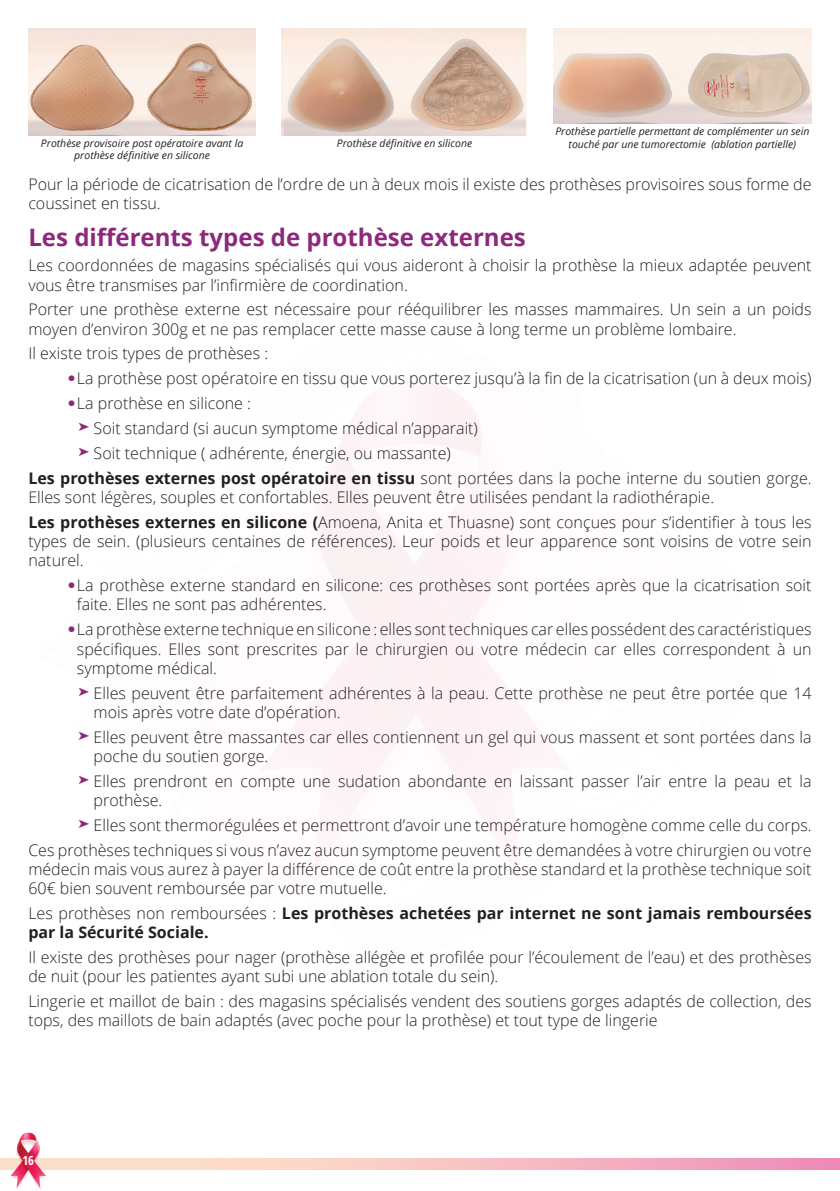
<style>
.page{position:relative;width:840px;height:1191px;background:#fff}
.page>*{position:absolute;margin:0;border:0;box-sizing:border-box;transform-origin:0 0}
.entrée_de_paragraphe{font:700 24px "Open Sans";color:#8d297c}
.Texte_courant{font:300 16px/19.2px "Open Sans";color:#231f20}
.Texte_courant-2{font:700 16px/19.2px "Open Sans";color:#231f20}
.t1{font:700 condensed 12.4px "Open Sans";color:#fff}
.Typo_italique_centré{font:italic 10.4px "Open Sans";color:#231f20}
.s1{font-weight:700}
.s2{font-weight:300}
</style>
<div class="page">
<svg style="left:0;top:1158px;width:839px;height:11px;background:#f7c0c2"></svg>
<img style="left:10px;top:1132px;width:36px;height:56px">
<img style="left:553px;top:28px;width:258px;height:95px">
<img style="left:28px;top:28px;width:228px;height:108px">
<img style="left:281px;top:28px;width:246px;height:108px">
<p class="Typo_italique_centré" style="left:555px;top:124px;width:255px">Prothèse partielle permettant de complémenter un sein</p>
<p class="Typo_italique_centré" style="left:336px;top:136px;width:137px">Prothèse définitive en silicone</p>
<p class="Typo_italique_centré" style="left:41px;top:136px;width:204px">Prothèse provisoire post opératoire avant la</p>
<p class="Typo_italique_centré" style="left:568px;top:137px;width:229px">touché par une tumorectomie (ablation partielle)</p>
<p class="Typo_italique_centré" style="left:74px;top:148px;width:137px">prothèse définitive en silicone</p>
<p class="Texte_courant" style="left:28px;top:174px;width:784px">Pour la période de cicatrisation de l’ordre de un à deux mois il existe des prothèses provisoires sous forme de coussinet en tissu.</p>
<p class="entrée_de_paragraphe" style="left:28px;top:221px;width:498px">Les différents types de prothèse externes</p>
<p class="Texte_courant" style="left:28px;top:255px;width:784px">Les coordonnées de magasins spécialisés qui vous aideront à choisir la prothèse la mieux adaptée peuvent vous être transmises par l’infirmière de coordination.</p>
<p class="Texte_courant" style="left:28px;top:299px;width:784px">Porter une prothèse externe est nécessaire pour rééquilibrer les masses mammaires. Un sein a un poids moyen d’environ 300g et ne pas remplacer cette masse cause à long terme un problème lombaire.</p>
<p class="Texte_courant" style="left:28px;top:344px;width:241px">Il existe trois types de prothèses :</p>
<p class="Texte_courant" style="left:68px;top:368px;width:744px"><sup>●</sup> La prothèse post opératoire en tissu que vous porterez jusqu’à la fin de la cicatrisation (un à deux mois)</p>
<p class="Texte_courant" style="left:68px;top:393px;width:184px"><sup>●</sup> La prothèse en silicone :</p>
<p class="Texte_courant" style="left:78px;top:418px;width:401px"><sup>➤</sup> Soit standard (si aucun symptome médical n’apparait)</p>
<p class="Texte_courant" style="left:78px;top:443px;width:373px"><sup>➤</sup> Soit technique ( adhérente, énergie, ou massante)</p>
<p class="Texte_courant" style="left:28px;top:468px;width:784px"><span class="s1">Les prothèses externes post opératoire en tissu</span> sont portées dans la poche interne du soutien gorge.<br>Elles sont légères, souples et confortables. Elles peuvent être utilisées pendant la radiothérapie.</p>
<p class="Texte_courant" style="left:28px;top:512px;width:784px;text-align:justify"><span class="s1">Les prothèses externes en silicone (</span>Amoena, Anita et Thuasne) sont conçues pour s’identifier à tous les types de sein. (plusieurs centaines de références). Leur poids et leur apparence sont voisins de votre sein naturel.</p>
<p class="Texte_courant" style="left:77px;top:575px;width:735px;text-indent:-9px"><sup>●</sup> La prothèse externe standard en silicone: ces prothèses sont portées après que la cicatrisation soit faite. Elles ne sont pas adhérentes.</p>
<p class="Texte_courant" style="left:77px;top:619px;width:735px;text-align:justify;text-indent:-9px"><sup>●</sup> La prothèse externe technique en silicone : elles sont techniques car elles possédent des caractéristiques spécifiques. Elles sont prescrites par le chirurgien ou votre médecin car elles correspondent à un symptome médical.</p>
<p class="Texte_courant" style="left:94px;top:683px;width:719px;text-indent:-15px"><sup>➤</sup> Elles peuvent être parfaitement adhérentes à la peau. Cette prothèse ne peut être portée que 14 mois après votre date d’opération.</p>
<p class="Texte_courant" style="left:94px;top:727px;width:719px;text-indent:-15px"><sup>➤</sup> Elles peuvent être massantes car elles contiennent un gel qui vous massent et sont portées dans la poche du soutien gorge.</p>
<p class="Texte_courant" style="left:94px;top:771px;width:719px;text-indent:-15px"><sup>➤</sup> Elles prendront en compte une sudation abondante en laissant passer l’air entre la peau et la prothèse.</p>
<p class="Texte_courant" style="left:78px;top:815px;width:734px"><sup>➤</sup> Elles sont thermorégulées et permettront d’avoir une température homogène comme celle du corps.</p>
<p class="Texte_courant" style="left:28px;top:840px;width:784px;text-align:justify">Ces prothèses techniques si vous n’avez aucun symptome peuvent être demandées à votre chirurgien ou votre médecin mais vous aurez à payer la différence de coût entre la prothèse standard et la prothèse technique soit 60€ bien souvent remboursée par votre mutuelle.</p>
<p class="Texte_courant-2" style="left:28px;top:903px;width:784px"><span class="s2">Les prothèses non remboursées :</span> Les prothèses achetées par internet ne sont jamais remboursées par la Sécurité Sociale.</p>
<p class="Texte_courant" style="left:28px;top:947px;width:784px">Il existe des prothèses pour nager (prothèse allégèe et profilée pour l’écoulement de l’eau) et des prothèses de nuit (pour les patientes ayant subi une ablation totale du sein).</p>
<p class="Texte_courant" style="left:28px;top:991px;width:784px">Lingerie et maillot de bain : des magasins spécialisés vendent des soutiens gorges adaptés de collection, des tops, des maillots de bain adaptés (avec poche pour la prothèse) et tout type de lingerie</p>
<p class="t1" style="left:22px;top:1151px;width:13px">16</p>
</div>
